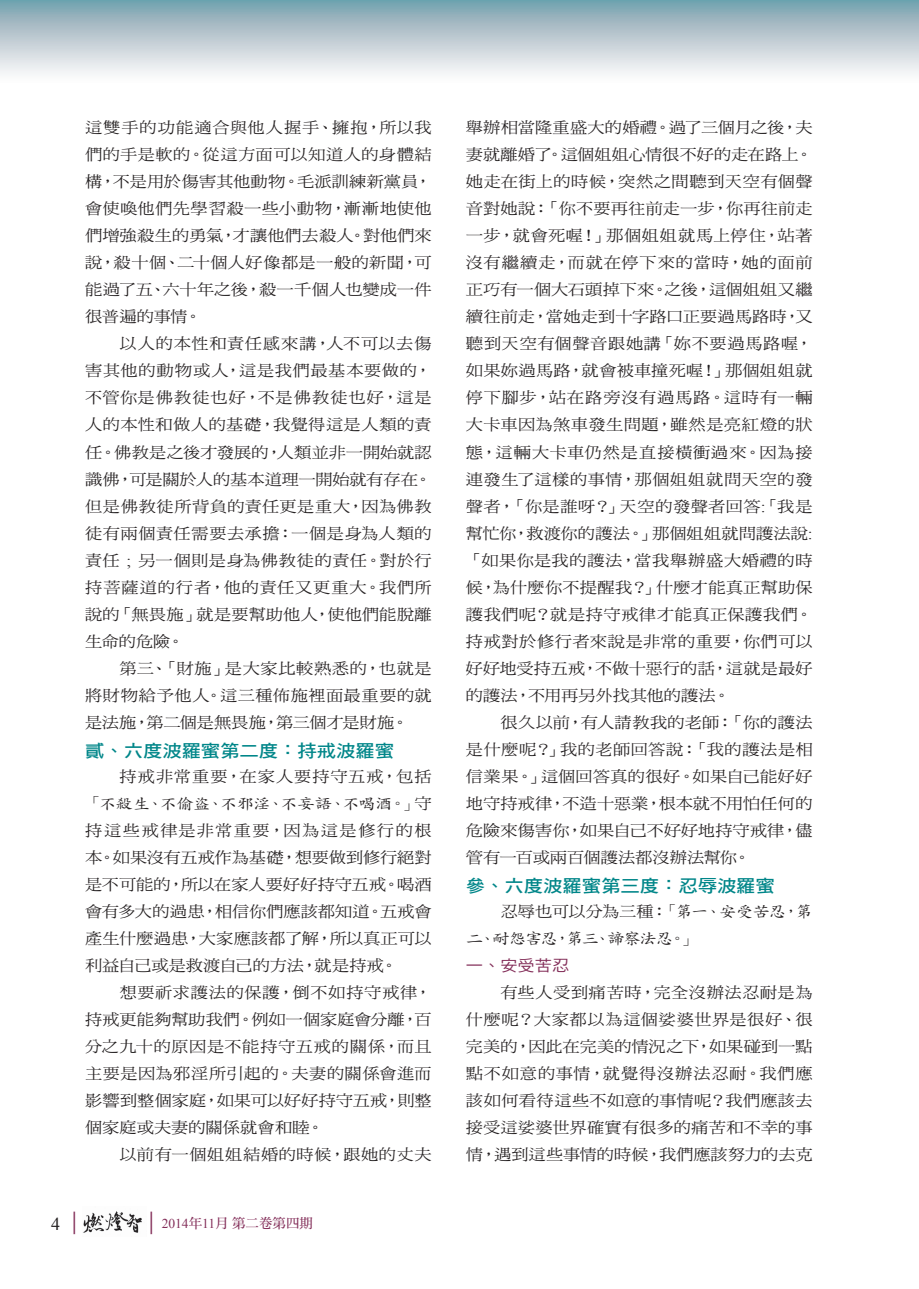
<style>
.page{position:relative;width:919px;height:1289px;background:#fff}
.page>*{position:absolute;margin:0;border:0;box-sizing:border-box;transform-origin:0 0}
.t1{font:18px "Times New Roman";color:#231f20}
.內文小標{font:17.55px "DF Hei Std W7";letter-spacing:-.01em;color:#008689;scale:1.11 1}
.內文{font:15.6px/27px "DF Ming Std W5";letter-spacing:.005em;color:#231f20;text-align:justify;scale:1.11 1}
.內文-2{font:15.6px/27px "DF Kai Shu Std W5";letter-spacing:-.085em;color:#231f20;scale:1.11 1}
.內文-3{font:15.6px "DF Ming Std W5";letter-spacing:.03em;color:#231f20;scale:1.11 1}
.內文黑體-不縮{font:15.6px "DF Hei Std W5";color:#832e59;scale:1.11 1}
.t2{font:13.5px "DF Ming Std W7";color:#832e59}
.s1{font-family:"Times New Roman"}
.s2{font-family:"DF Kai Shu Std W5"}
.s3{font-family:"DF Ming Std W7";font-size:22.5px;color:#832e59}
.s4{font-size:22.5px}
.s5{font-family:"DF Ming Std W5"}
</style>
<div class="page">
<img style="left:83px;top:1211px;width:59px;height:22px">
<svg style="left:0;top:0;width:918px;height:74px;background:#b8cad1"></svg>
<p class="內文" style="left:85px;top:114px;width:314px">這雙手的功能適合與他人握手、擁抱，所以我們的手是軟的。從這方面可以知道人的身體結構，不是用於傷害其他動物。毛派訓練新黨員，會使喚他們先學習殺一些小動物，漸漸地使他們增強殺生的勇氣，才讓他們去殺人。對他們來說，殺十個、二十個人好像都是一般的新聞，可能過了五、六十年之後，殺一千個人也變成一件很普遍的事情。</p>
<p class="內文" style="left:85px;top:330px;width:314px;text-indent:34px">以人的本性和責任感來講，人不可以去傷害其他的動物或人，這是我們最基本要做的，不管你是佛教徒也好，不是佛教徒也好，這是人的本性和做人的基礎，我覺得這是人類的責任。佛教是之後才發展的，人類並非一開始就認識佛，可是關於人的基本道理一開始就有存在。但是佛教徒所背負的責任更是重大，因為佛教徒有兩個責任需要去承擔：一個是身為人類的責任 <span class="s1">;</span> 另一個則是身為佛教徒的責任。對於行持菩薩道的行者，他的責任又更重大。我們所說的「無畏施」就是要幫助他人，使他們能脫離生命的危險。</p>
<p class="內文" style="left:85px;top:654px;width:314px;text-indent:34px">第三、「財施」是大家比較熟悉的，也就是將財物給予他人。這三種佈施裡面最重要的就是法施，第二個是無畏施，第三個才是財施。</p>
<p class="內文小標" style="left:85px;top:740px;width:280px">貳、六度波羅蜜第二度：持戒波羅蜜</p>
<p class="內文" style="left:85px;top:762px;width:314px;text-indent:34px">持戒非常重要，在家人要持守五戒，包括<span class="s2">「不殺生、不偷盜、不邪淫、不妄語、不喝酒。」</span>守持這些戒律是非常重要，因為這是修行的根本。如果沒有五戒作為基礎，想要做到修行絕對是不可能的，所以在家人要好好持守五戒。喝酒會有多大的過患，相信你們應該都知道。五戒會產生什麼過患，大家應該都了解，所以真正可以利益自己或是救渡自己的方法，就是持戒。</p>
<p class="內文" style="left:85px;top:978px;width:314px;text-indent:34px">想要祈求護法的保護，倒不如持守戒律，持戒更能夠幫助我們。例如一個家庭會分離，百分之九十的原因是不能持守五戒的關係，而且主要是因為邪淫所引起的。夫妻的關係會進而影響到整個家庭，如果可以好好持守五戒，則整個家庭或夫妻的關係就會和睦。</p>
<p class="內文-3" style="left:120px;top:1145px;width:283px">以前有一個姐姐結婚的時候，跟她的丈夫</p>
<p class="t1" style="left:51px;top:1212px;width:36px">4<span class="s3">｜</span></p>
<p class="t2" style="left:140px;top:1215px;width:174px"><span class="s4">｜</span><span class="s1">2014</span>年<span class="s1">11</span>月第二卷第四期</p>
<p class="內文" style="left:466px;top:114px;width:314px">舉辦相當隆重盛大的婚禮。過了三個月之後，夫妻就離婚了。這個姐姐心情很不好的走在路上。她走在街上的時候，突然之間聽到天空有個聲音對她說：「你不要再往前走一步，你再往前走一步，就會死喔！」那個姐姐就馬上停住，站著沒有繼續走，而就在停下來的當時，她的面前正巧有一個大石頭掉下來。之後，這個姐姐又繼續往前走，當她走到十字路口正要過馬路時，又聽到天空有個聲音跟她講「妳不要過馬路喔，如果妳過馬路，就會被車撞死喔！」那個姐姐就停下腳步，站在路旁沒有過馬路。這時有一輛大卡車因為煞車發生問題，雖然是亮紅燈的狀態，這輛大卡車仍然是直接橫衝過來。因為接連發生了這樣的事情，那個姐姐就問天空的發聲者，「你是誰呀？」天空的發聲者回答<span class="s1">:</span>「我是幫忙你，救渡你的護法。」那個姐姐就問護法說<span class="s1">:</span>「如果你是我的護法，當我舉辦盛大婚禮的時候，為什麼你不提醒我？」什麼才能真正幫助保護我們呢？就是持守戒律才能真正保護我們。持戒對於修行者來說是非常的重要，你們可以好好地受持五戒，不做十惡行的話，這就是最好的護法，不用再另外找其他的護法。</p>
<p class="內文" style="left:466px;top:708px;width:314px;text-indent:34px">很久以前，有人請教我的老師：「你的護法是什麼呢？」我的老師回答說：「我的護法是相信業果。」這個回答真的很好。如果自己能好好地守持戒律，不造十惡業，根本就不用怕任何的危險來傷害你，如果自己不好好地持守戒律，儘管有一百或兩百個護法都沒辦法幫你。</p>
<p class="內文小標" style="left:466px;top:875px;width:280px">參、六度波羅蜜第三度：忍辱波羅蜜</p>
<p class="內文-2" style="left:466px;top:897px;width:314px;text-indent:34px"><span class="s5">忍辱也可以分為三種：</span>「第一、安受苦忍，第二、耐怨害忍，第三、諦察法忍。」</p>
<p class="內文黑體-不縮" style="left:466px;top:956px;width:95px">一、安受苦忍</p>
<p class="內文" style="left:466px;top:978px;width:314px;text-indent:34px">有些人受到痛苦時，完全沒辦法忍耐是為什麼呢？大家都以為這個娑婆世界是很好、很完美的，因此在完美的情況之下，如果碰到一點點不如意的事情，就覺得沒辦法忍耐。我們應該如何看待這些不如意的事情呢？我們應該去接受這娑婆世界確實有很多的痛苦和不幸的事情，遇到這些事情的時候，我們應該努力的去克</p>
</div>
